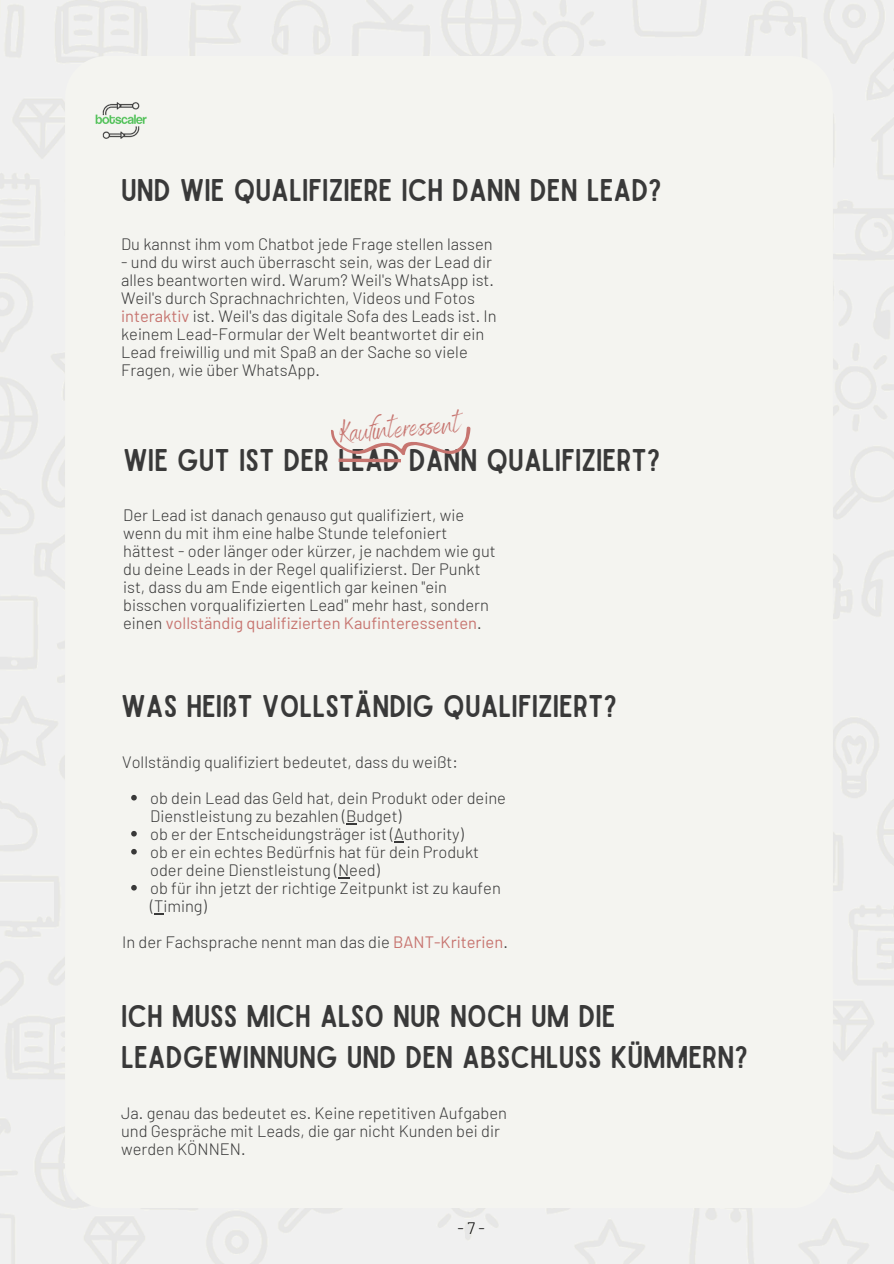
<style>
.page{position:relative;width:894px;height:1264px;background:#fff}
.page>*{position:absolute;margin:0;border:0;box-sizing:border-box;transform-origin:0 0}
.t1{font:30px/41.7px "Sailors";color:#393939}
.t2{font:30px "Benedict";color:#c77570}
.t3{font:300 16.5px/18px "Barlow";color:#393939}
.t4{font:300 16.5px "Barlow";color:#000}
.s1{font-weight:400;color:#c77570}
</style>
<div class="page">
<img style="left:0;top:0;width:893px;height:1263px">
<div style="left:65px;top:56px;width:767px;height:1151px;background:#f4f4f0"></div>
<img style="left:89px;top:89px;width:63px;height:63px">
<svg style="left:338px;top:458px;width:63px;height:4px"></svg>
<svg style="left:330px;top:426px;width:141px;height:31px"></svg>
<svg style="left:131px;top:794px;width:6px;height:6px"></svg>
<svg style="left:131px;top:830px;width:6px;height:6px"></svg>
<svg style="left:131px;top:848px;width:6px;height:6px"></svg>
<svg style="left:131px;top:884px;width:6px;height:6px"></svg>
<p class="t1" style="left:121px;top:171px;width:542px">UND WIE QUALIFIZIERE ICH DANN DEN LEAD?</p>
<p class="t3" style="left:121px;top:234px;width:373px">Du kannst ihm vom Chatbot jede Frage stellen lassen</p>
<p class="t3" style="left:121px;top:252px;width:377px">- und du wirst auch überrascht sein, was der Lead dir alles beantworten wird. Warum? Weil's WhatsApp ist.<br>Weil's durch Sprachnachrichten, Videos und Fotos <span class="s1">interaktiv</span> ist. Weil's das digitale Sofa des Leads ist. In keinem Lead-Formular der Welt beantwortet dir ein Lead freiwillig und mit Spaß an der Sache so viele Fragen, wie über WhatsApp.</p>
<h1 class="t2" style="left:338px;top:413px;width:122px;rotate:-5deg">Kaufinteressent</h1>
<h1 class="t1" style="left:123px;top:440px;width:538px">WIE GUT IST DER LEAD DANN QUALIFIZIERT?</h1>
<p class="t3" style="left:123px;top:505px;width:374px">Der Lead ist danach genauso gut qualifiziert, wie wenn du mit ihm eine halbe Stunde telefoniert hättest - oder länger oder kürzer, je nachdem wie gut du deine Leads in der Regel qualifizierst. Der Punkt ist, dass du am Ende eigentlich gar keinen "ein bisschen vorqualifizierten Lead" mehr hast, sondern einen <span class="s1">vollständig qualifizierten Kaufinteressenten</span>.</p>
<p class="t1" style="left:121px;top:686px;width:497px">WAS HEIßT VOLLSTÄNDIG QUALIFIZIERT?</p>
<h1 class="t3" style="left:122px;top:752px;width:337px">Vollständig qualifiziert bedeutet, dass du weißt:</h1>
<p class="t3" style="left:150px;top:788px;width:357px">ob dein Lead das Geld hat, dein Produkt oder deine<br>Dienstleistung zu bezahlen (Budget)</p>
<h1 class="t3" style="left:150px;top:824px;width:315px">ob er der Entscheidungsträger ist (Authority)</h1>
<p class="t3" style="left:150px;top:842px;width:330px">ob er ein echtes Bedürfnis hat für dein Produkt oder deine Dienstleistung (Need)</p>
<h1 class="t3" style="left:150px;top:878px;width:352px">ob für ihn jetzt der richtige Zeitpunkt ist zu kaufen (Timing)</h1>
<p class="t3" style="left:122px;top:932px;width:387px">In der Fachsprache nennt man das die <span class="s1">BANT-Kriterien</span>.</p>
<p class="t1" style="left:121px;top:996px;width:628px">ICH MUSS MICH ALSO NUR NOCH UM DIE<br>LEADGEWINNUNG UND DEN ABSCHLUSS KÜMMERN?</p>
<p class="t3" style="left:121px;top:1103px;width:387px">Ja. genau das bedeutet es. Keine repetitiven Aufgaben und Gespräche mit Leads, die gar nicht Kunden bei dir werden KÖNNEN.</p>
<p class="t4" style="left:457px;top:1217px;width:29px">-7-</p>
</div>
